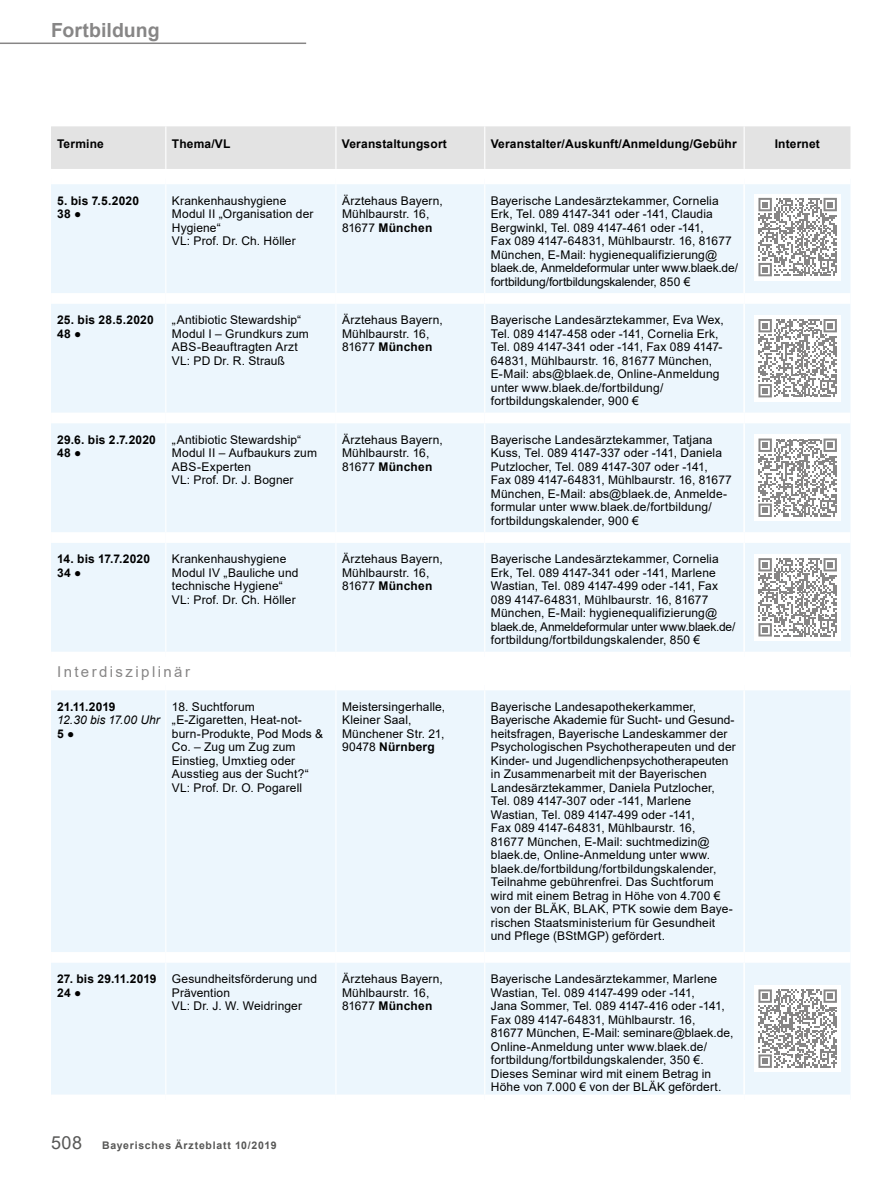
<style>
.page{position:relative;width:893px;height:1191px;background:#fff}
.page>*{position:absolute;margin:0;border:0;box-sizing:border-box;transform-origin:0 0}
.t1{font:700 19.5px "Arial";color:#878686}
.t2{font:15px "Arial";letter-spacing:.16em;color:#878686}
.t3{font:12px/13.5px "Arial";letter-spacing:.01em;color:#000}
.t4{font:700 12px/13.5px "Arial";letter-spacing:.015em;color:#000}
.t5{font:italic 12px "Arial";color:#000}
.t6{font:700 10.5px "Arial";letter-spacing:.07em;color:#575756}
.s1{font-weight:700}
.s2{font-weight:400;font-size:18px}
</style>
<div class="page">
<hr style="left:0;top:43px;width:306px;height:1px;background:#878686">
<div style="left:51px;top:126px;width:799px;height:43px;background:#e3e3e3"></div>
<hr style="left:165px;top:126px;width:1px;height:43px;background:#fff">
<hr style="left:335px;top:126px;width:1px;height:43px;background:#fff">
<hr style="left:484px;top:126px;width:1px;height:43px;background:#fff">
<hr style="left:744px;top:126px;width:1px;height:43px;background:#fff">
<div style="left:51px;top:184px;width:799px;height:910px;background:#ecf6fd"></div>
<div style="left:51px;top:657px;width:799px;height:28px;background:#fff"></div>
<hr style="left:165px;top:184px;width:1px;height:109px;background:#fff">
<hr style="left:335px;top:184px;width:1px;height:109px;background:#fff">
<hr style="left:484px;top:184px;width:1px;height:109px;background:#fff">
<hr style="left:165px;top:304px;width:1px;height:108px;background:#fff">
<hr style="left:335px;top:304px;width:1px;height:108px;background:#fff">
<hr style="left:484px;top:304px;width:1px;height:108px;background:#fff">
<hr style="left:165px;top:423px;width:1px;height:109px;background:#fff">
<hr style="left:335px;top:423px;width:1px;height:109px;background:#fff">
<hr style="left:484px;top:423px;width:1px;height:109px;background:#fff">
<hr style="left:165px;top:543px;width:1px;height:108px;background:#fff">
<hr style="left:335px;top:543px;width:1px;height:108px;background:#fff">
<hr style="left:484px;top:543px;width:1px;height:108px;background:#fff">
<hr style="left:165px;top:690px;width:1px;height:262px;background:#fff">
<hr style="left:335px;top:690px;width:1px;height:262px;background:#fff">
<hr style="left:484px;top:690px;width:1px;height:262px;background:#fff">
<hr style="left:165px;top:962px;width:1px;height:132px;background:#fff">
<hr style="left:335px;top:962px;width:1px;height:132px;background:#fff">
<hr style="left:484px;top:962px;width:1px;height:132px;background:#fff">
<hr style="left:743px;top:184px;width:2px;height:109px;background:#fff">
<hr style="left:743px;top:304px;width:2px;height:108px;background:#fff">
<hr style="left:743px;top:423px;width:2px;height:109px;background:#fff">
<hr style="left:743px;top:543px;width:2px;height:108px;background:#fff">
<hr style="left:743px;top:690px;width:2px;height:262px;background:#fff">
<hr style="left:743px;top:962px;width:2px;height:132px;background:#fff">
<div style="left:51px;top:293px;width:115px;height:11px;background:#fff"></div>
<div style="left:166px;top:293px;width:170px;height:11px;background:#fff"></div>
<div style="left:336px;top:293px;width:149px;height:11px;background:#fff"></div>
<div style="left:485px;top:293px;width:259px;height:11px;background:#fff"></div>
<div style="left:744px;top:293px;width:106px;height:11px;background:#fff"></div>
<div style="left:51px;top:412px;width:115px;height:11px;background:#fff"></div>
<div style="left:166px;top:412px;width:170px;height:11px;background:#fff"></div>
<div style="left:336px;top:412px;width:149px;height:11px;background:#fff"></div>
<div style="left:485px;top:412px;width:259px;height:11px;background:#fff"></div>
<div style="left:744px;top:412px;width:106px;height:11px;background:#fff"></div>
<div style="left:51px;top:532px;width:115px;height:11px;background:#fff"></div>
<div style="left:166px;top:532px;width:170px;height:11px;background:#fff"></div>
<div style="left:336px;top:532px;width:149px;height:11px;background:#fff"></div>
<div style="left:485px;top:532px;width:259px;height:11px;background:#fff"></div>
<div style="left:744px;top:532px;width:106px;height:11px;background:#fff"></div>
<div style="left:51px;top:651px;width:115px;height:11px;background:#fff"></div>
<div style="left:166px;top:651px;width:170px;height:11px;background:#fff"></div>
<div style="left:336px;top:651px;width:149px;height:11px;background:#fff"></div>
<div style="left:485px;top:651px;width:259px;height:11px;background:#fff"></div>
<div style="left:744px;top:651px;width:106px;height:11px;background:#fff"></div>
<div style="left:51px;top:679px;width:115px;height:11px;background:#fff"></div>
<div style="left:166px;top:679px;width:170px;height:11px;background:#fff"></div>
<div style="left:336px;top:679px;width:149px;height:11px;background:#fff"></div>
<div style="left:485px;top:679px;width:259px;height:11px;background:#fff"></div>
<div style="left:744px;top:679px;width:106px;height:11px;background:#fff"></div>
<div style="left:51px;top:952px;width:115px;height:10px;background:#fff"></div>
<div style="left:166px;top:952px;width:170px;height:10px;background:#fff"></div>
<div style="left:336px;top:952px;width:149px;height:10px;background:#fff"></div>
<div style="left:485px;top:952px;width:259px;height:10px;background:#fff"></div>
<div style="left:744px;top:952px;width:106px;height:10px;background:#fff"></div>
<div style="left:755px;top:194px;width:86px;height:86px;background:#fff"></div>
<svg style="left:758px;top:198px;width:79px;height:78px"></svg>
<div style="left:755px;top:315px;width:86px;height:86px;background:#fff"></div>
<svg style="left:758px;top:319px;width:79px;height:78px"></svg>
<div style="left:755px;top:435px;width:86px;height:86px;background:#fff"></div>
<svg style="left:758px;top:438px;width:79px;height:79px"></svg>
<div style="left:755px;top:554px;width:86px;height:86px;background:#fff"></div>
<svg style="left:758px;top:558px;width:79px;height:78px"></svg>
<div style="left:755px;top:985px;width:86px;height:86px;background:#fff"></div>
<svg style="left:758px;top:989px;width:79px;height:78px"></svg>
<h1 class="t1" style="left:51px;top:16px;width:110px">Fortbildung</h1>
<p class="t4" style="left:57px;top:137px;width:48px">Termine</p>
<p class="t4" style="left:172px;top:137px;width:60px">Thema/VL</p>
<p class="t4" style="left:342px;top:137px;width:106px">Veranstaltungsort</p>
<p class="t4" style="left:491px;top:137px;width:248px">Veranstalter/Auskunft/Anmeldung/Gebühr</p>
<p class="t4" style="left:775px;top:137px;width:47px">Internet</p>
<p class="t4" style="left:57px;top:194px;width:83px">5. bis 7.5.2020<br>38 ●</p>
<p class="t3" style="left:172px;top:194px;width:143px">Krankenhaushygiene<br>Modul II „Organisation der<br>Hygiene“<br>VL: Prof. Dr. Ch. Höller</p>
<p class="t3" style="left:342px;top:194px;width:102px">Ärztehaus Bayern,<br>Mühlbaurstr. 16,<br>81677 <span class="s1">München</span></p>
<p class="t3" style="left:491px;top:194px;width:249px">Bayerische Landesärztekammer, Cornelia Erk, Tel. 089 4147-341 oder -141, Claudia Bergwinkl, Tel. 089 4147-461 oder -141,<br>Fax 089 4147-64831, Mühlbaurstr. 16, 81677<br>München, E-Mail: hygienequalifizierung@ blaek.de, Anmeldeformular unter www.blaek.de/ fortbildung/fortbildungskalender, 850 €</p>
<p class="t4" style="left:57px;top:313px;width:98px">25. bis 28.5.2020<br>48 ●</p>
<p class="t3" style="left:172px;top:313px;width:138px">„Antibiotic Stewardship“<br>Modul I – Grundkurs zum<br>ABS-Beauftragten Arzt<br>VL: PD Dr. R. Strauß</p>
<p class="t3" style="left:342px;top:313px;width:102px">Ärztehaus Bayern,<br>Mühlbaurstr. 16,<br>81677 <span class="s1">München</span></p>
<p class="t3" style="left:491px;top:313px;width:235px">Bayerische Landesärztekammer, Eva Wex, Tel. 089 4147-458 oder -141, Cornelia Erk, Tel. 089 4147-341 oder -141, Fax 089 4147- 64831, Mühlbaurstr. 16, 81677 München, E-Mail: abs@blaek.de, Online-Anmeldung unter www.blaek.de/fortbildung/ fortbildungskalender, 900 €</p>
<p class="t4" style="left:57px;top:433px;width:100px">29.6. bis 2.7.2020<br>48 ●</p>
<p class="t3" style="left:172px;top:433px;width:147px">„Antibiotic Stewardship“<br>Modul II – Aufbaukurs zum<br>ABS-Experten<br>VL: Prof. Dr. J. Bogner</p>
<p class="t3" style="left:342px;top:433px;width:102px">Ärztehaus Bayern,<br>Mühlbaurstr. 16,<br>81677 <span class="s1">München</span></p>
<p class="t3" style="left:491px;top:433px;width:243px">Bayerische Landesärztekammer, Tatjana Kuss, Tel. 089 4147-337 oder -141, Daniela Putzlocher, Tel. 089 4147-307 oder -141,<br>Fax 089 4147-64831, Mühlbaurstr. 16, 81677<br>München, E-Mail: abs@blaek.de, Anmelde&shy;formular unter www.blaek.de/fortbildung/ fortbildungskalender, 900 €</p>
<p class="t4" style="left:57px;top:552px;width:95px">14. bis 17.7.2020<br>34 ●</p>
<p class="t3" style="left:172px;top:552px;width:128px">Krankenhaushygiene<br>Modul IV „Bauliche und technische Hygiene“<br>VL: Prof. Dr. Ch. Höller</p>
<p class="t3" style="left:342px;top:552px;width:102px">Ärztehaus Bayern,<br>Mühlbaurstr. 16,<br>81677 <span class="s1">München</span></p>
<p class="t3" style="left:491px;top:552px;width:246px">Bayerische Landesärztekammer, Cornelia Erk, Tel. 089 4147-341 oder -141, Marlene Wastian, Tel. 089 4147-499 oder -141, Fax 089 4147-64831, Mühlbaurstr. 16, 81677<br>München, E-Mail: hygienequalifizierung@ blaek.de, Anmeldeformular unter www.blaek.de/ fortbildung/fortbildungskalender, 850 €</p>
<p class="t2" style="left:57px;top:661px;width:134px">Interdisziplinär</p>
<p class="t4" style="left:57px;top:700px;width:60px">21.11.2019</p>
<p class="t5" style="left:57px;top:712px;width:104px">12.30 bis 17.00 Uhr</p>
<p class="t4" style="left:57px;top:727px;width:19px">5 ●</p>
<p class="t3" style="left:172px;top:699px;width:153px">18. Suchtforum „E-Zigaretten, Heat-not&shy;burn-Produkte, Pod Mods &amp;<br>Co. – Zug um Zug zum<br>Einstieg, Umxtieg oder<br>Ausstieg aus der Sucht?“<br>VL: Prof. Dr. O. Pogarell</p>
<p class="t3" style="left:342px;top:699px;width:105px">Meistersingerhalle,<br>Kleiner Saal,<br>Münchener Str. 21,<br>90478 <span class="s1">Nürnberg</span></p>
<p class="t3" style="left:491px;top:699px;width:247px">Bayerische Landesapothekerkammer, Bayerische Akademie für Sucht- und Gesund&shy;heitsfragen, Bayerische Landeskammer der Psychologischen Psychotherapeuten und der Kinder- und Jugendlichenpsychotherapeuten in Zusammenarbeit mit der Bayerischen Landesärztekammer, Daniela Putzlocher, Tel. 089 4147-307 oder -141, Marlene Wastian, Tel. 089 4147-499 oder -141,<br>Fax 089 4147-64831, Mühlbaurstr. 16,<br>81677 München, E-Mail: suchtmedizin@ blaek.de, Online-Anmeldung unter www. blaek.de/fortbildung/fortbildungskalender, Teilnahme gebührenfrei. Das Suchtforum wird mit einem Betrag in Höhe von 4.700 € von der BLÄK, BLAK, PTK sowie dem Baye&shy;rischen Staatsministerium für Gesundheit und Pflege (BStMGP) gefördert.</p>
<p class="t4" style="left:57px;top:972px;width:101px">27. bis 29.11.2019<br>24 ●</p>
<p class="t3" style="left:172px;top:972px;width:147px">Gesundheitsförderung und<br>Prävention<br>VL: Dr. J. W. Weidringer</p>
<p class="t3" style="left:342px;top:972px;width:102px">Ärztehaus Bayern,<br>Mühlbaurstr. 16,<br>81677 <span class="s1">München</span></p>
<p class="t3" style="left:491px;top:972px;width:244px">Bayerische Landesärztekammer, Marlene Wastian, Tel. 089 4147-499 oder -141,<br>Jana Sommer, Tel. 089 4147-416 oder -141, Fax 089 4147-64831, Mühlbaurstr. 16,<br>81677 München, E-Mail: seminare@blaek.de, Online-Anmeldung unter www.blaek.de/ fortbildung/fortbildungskalender, 350 €.<br>Dieses Seminar wird mit einem Betrag in Höhe von 7.000 € von der BLÄK gefördert.</p>
<p class="t6" style="left:51px;top:1137px;width:227px"><span class="s2">508</span> Bayerisches Ärzteblatt 10/2019</p>
</div>
